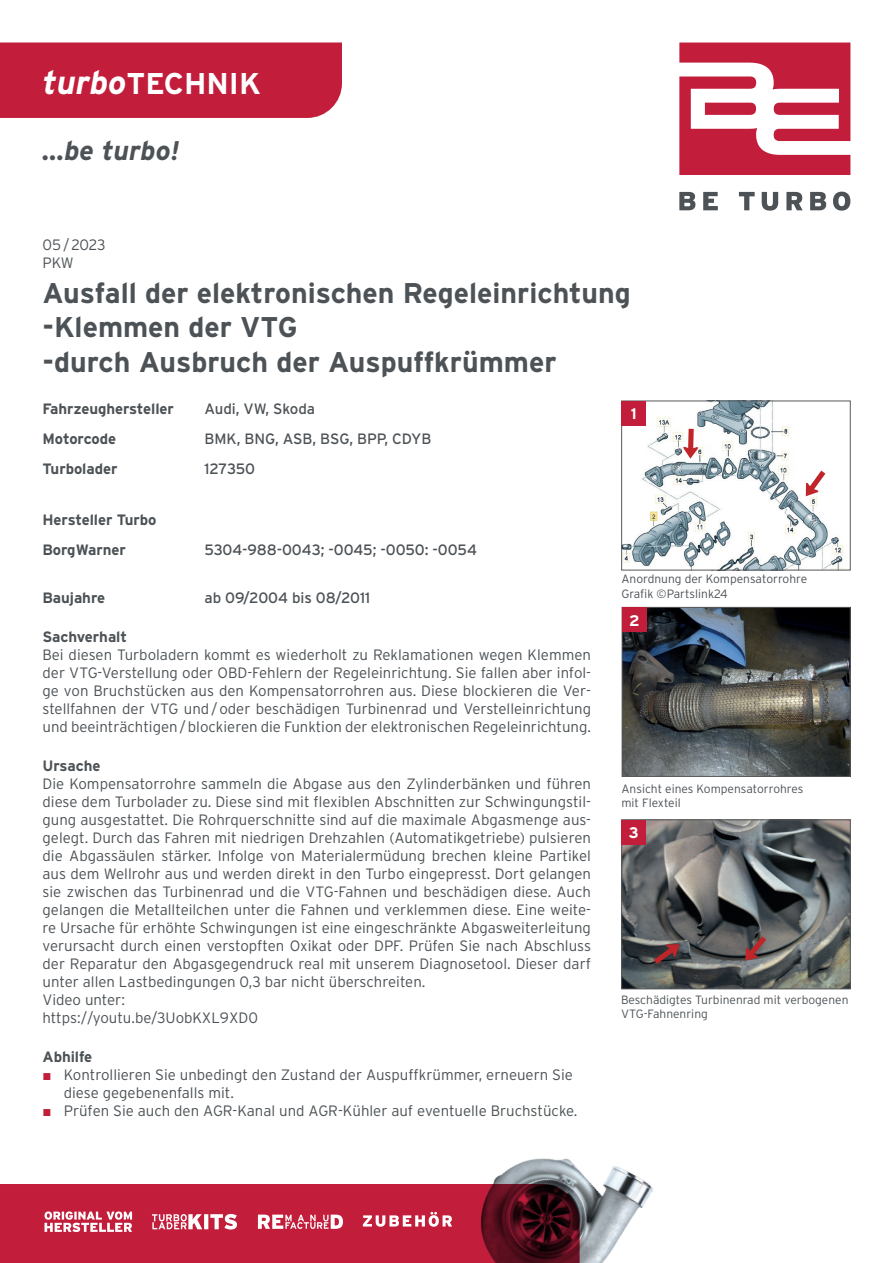
<style>
.page{position:relative;width:893px;height:1263px;background:#fff}
.page>*{position:absolute;margin:0;border:0;box-sizing:border-box;transform-origin:0 0}
.t1{font:700 30px "Interstate";color:#fff}
.t2{font:700 28.5px/34.5px "Interstate";color:#4c5256}
.t3{font:italic 700 27px "Interstate";color:#4c5256}
.t4{font:700 15.3px "Interstate";color:#fff}
.t5{font:300 15px/18px "Interstate";color:#4c5256}
.t6{font:700 15px/30px "Interstate";letter-spacing:-.005em;color:#4c5256}
.t7{font:15px "Interstate";letter-spacing:-.005em;color:#4c5256}
.t8{font:300 15px/18px "Interstate";letter-spacing:-.02em;color:#4c5256}
.t9{font:300 12px/14.4px "Interstate";color:#4c5256}
.s1{font-style:italic;font-size:33px}
.s2{font-family:"Arial";font-weight:400;color:#c21e3c}
</style>
<div class="page">
<div style="left:0;top:1184px;width:449px;height:79px;background:#c21e3c"></div>
<svg style="left:363px;top:1212px;width:86px;height:15px"></svg>
<svg style="left:258px;top:1214px;width:85px;height:15px"></svg>
<svg style="left:152px;top:1214px;width:85px;height:15px"></svg>
<svg style="left:45px;top:1211px;width:87px;height:21px"></svg>
<div style="left:0;top:42px;width:342px;height:76px;background:#c21e3c"></div>
<svg style="left:679px;top:192px;width:16px;height:18px"></svg>
<svg style="left:703px;top:192px;width:15px;height:18px"></svg>
<svg style="left:739px;top:192px;width:16px;height:18px"></svg>
<svg style="left:762px;top:192px;width:16px;height:19px"></svg>
<svg style="left:786px;top:192px;width:17px;height:18px"></svg>
<svg style="left:810px;top:192px;width:16px;height:18px"></svg>
<svg style="left:833px;top:192px;width:17px;height:19px"></svg>
<svg style="left:679px;top:43px;width:171px;height:132px"></svg>
<img style="left:449px;top:1158px;width:204px;height:105px">
<img style="left:623px;top:403px;width:221px;height:165px">
<div style="left:621px;top:401px;width:229px;height:169px;border:1px solid #57585a"></div>
<div style="left:621px;top:401px;width:25px;height:24px;background:#c21e3c"></div>
<img style="left:623px;top:822px;width:225px;height:165px">
<div style="left:621px;top:820px;width:229px;height:169px;border:1px solid #57585a"></div>
<div style="left:621px;top:820px;width:25px;height:24px;background:#c21e3c"></div>
<img style="left:624px;top:609px;width:224px;height:165px">
<div style="left:622px;top:607px;width:228px;height:169px;border:1px solid #57585a"></div>
<div style="left:622px;top:607px;width:25px;height:25px;background:#c21e3c"></div>
<svg style="left:651px;top:938px;width:33px;height:30px"></svg>
<svg style="left:739px;top:933px;width:31px;height:33px"></svg>
<svg style="left:683px;top:429px;width:16px;height:30px"></svg>
<svg style="left:800px;top:468px;width:29px;height:33px"></svg>
<h1 class="t1" style="left:43px;top:65px;width:220px"><span class="s1">turbo</span>TECHNIK</h1>
<h3 class="t3" style="left:43px;top:134px;width:139px">...be turbo!</h3>
<p class="t8" style="left:43px;top:236px;width:65px">05/2023<br>PKW</p>
<h2 class="t2" style="left:43px;top:275px;width:590px">Ausfall der elektronischen Regeleinrichtung -Klemmen der VTG<br>-durch Ausbruch der Auspuffkrümmer</h2>
<p class="t6" style="left:43px;top:393px;width:133px">Fahrzeughersteller</p>
<p class="t7" style="left:205px;top:399px;width:112px">Audi, VW, Skoda</p>
<p class="t6" style="left:43px;top:423px;width:75px">Motorcode</p>
<p class="t7" style="left:205px;top:429px;width:229px">BMK, BNG, ASB, BSG, BPP, CDYB</p>
<p class="t6" style="left:43px;top:453px;width:76px">Turbolader</p>
<p class="t7" style="left:205px;top:459px;width:52px">127350</p>
<p class="t6" style="left:43px;top:504px;width:115px">Hersteller Turbo<br>BorgWarner</p>
<p class="t7" style="left:205px;top:540px;width:274px">5304-988-0043; -0045; -0050: -0054</p>
<p class="t6" style="left:43px;top:582px;width:64px">Baujahre</p>
<p class="t7" style="left:205px;top:588px;width:167px">ab 09/2004 bis 08/2011</p>
<p class="t6" style="left:43px;top:621px;width:86px">Sachverhalt</p>
<p class="t5" style="left:43px;top:645px;width:550px;text-align:justify">Bei diesen Turboladern kommt es wiederholt zu Reklamationen wegen Klemmen der VTG-Verstellung oder OBD-Fehlern der Regeleinrichtung. Sie fallen aber infol&shy;ge von Bruchstücken aus den Kompensatorrohren aus. Diese blockieren die Ver&shy;stellfahnen der VTG und/oder beschädigen Turbinenrad und Verstelleinrichtung und beeinträchtigen/blockieren die Funktion der elektronischen Regeleinrichtung.</p>
<p class="t6" style="left:43px;top:750px;width:59px">Ursache</p>
<p class="t5" style="left:43px;top:774px;width:550px">Die Kompensatorrohre sammeln die Abgase aus den Zylinderbänken und führen diese dem Turbolader zu. Diese sind mit flexiblen Abschnitten zur Schwingungstil&shy;gung ausgestattet. Die Rohrquerschnitte sind auf die maximale Abgasmenge aus&shy;gelegt. Durch das Fahren mit niedrigen Drehzahlen (Automatikgetriebe) pulsieren die Abgassäulen stärker. Infolge von Materialermüdung brechen kleine Partikel aus dem Wellrohr aus und werden direkt in den Turbo eingepresst. Dort gelangen sie zwischen das Turbinenrad und die VTG-Fahnen und beschädigen diese. Auch gelangen die Metallteilchen unter die Fahnen und verklemmen diese. Eine weite&shy;re Ursache für erhöhte Schwingungen ist eine eingeschränkte Abgasweiterleitung verursacht durch einen verstopften Oxikat oder DPF. Prüfen Sie nach Abschluss der Reparatur den Abgasgegendruck real mit unserem Diagnosetool. Dieser darf unter allen Lastbedingungen 0,3 bar nicht überschreiten.<br>Video unter:<br>https://youtu.be/3UobKXL9XD0</p>
<p class="t6" style="left:43px;top:1041px;width:51px">Abhilfe</p>
<p class="t5" style="left:64px;top:1065px;width:511px;text-indent:-21px"><span class="s2">■</span> Kontrollieren Sie unbedingt den Zustand der Auspuffkrümmer, erneuern Sie diese gegebenenfalls mit.</p>
<p class="t5" style="left:43px;top:1101px;width:536px"><span class="s2">■</span> Prüfen Sie auch den AGR-Kanal und AGR-Kühler auf eventuelle Bruchstücke.</p>
<p class="t4" style="left:631px;top:405px;width:7px">1</p>
<p class="t9" style="left:621px;top:572px;width:187px">Anordnung der Kompensatorrohre<br>Grafik ©Partslink24</p>
<p class="t4" style="left:629px;top:611px;width:12px">2</p>
<p class="t9" style="left:621px;top:781px;width:184px">Ansicht eines Kompensatorrohres mit Flexteil</p>
<p class="t4" style="left:629px;top:823px;width:11px">3</p>
<p class="t9" style="left:621px;top:992px;width:229px">Beschädigtes Turbinenrad mit verbogenen<br>VTG-Fahnenring</p>
</div>
